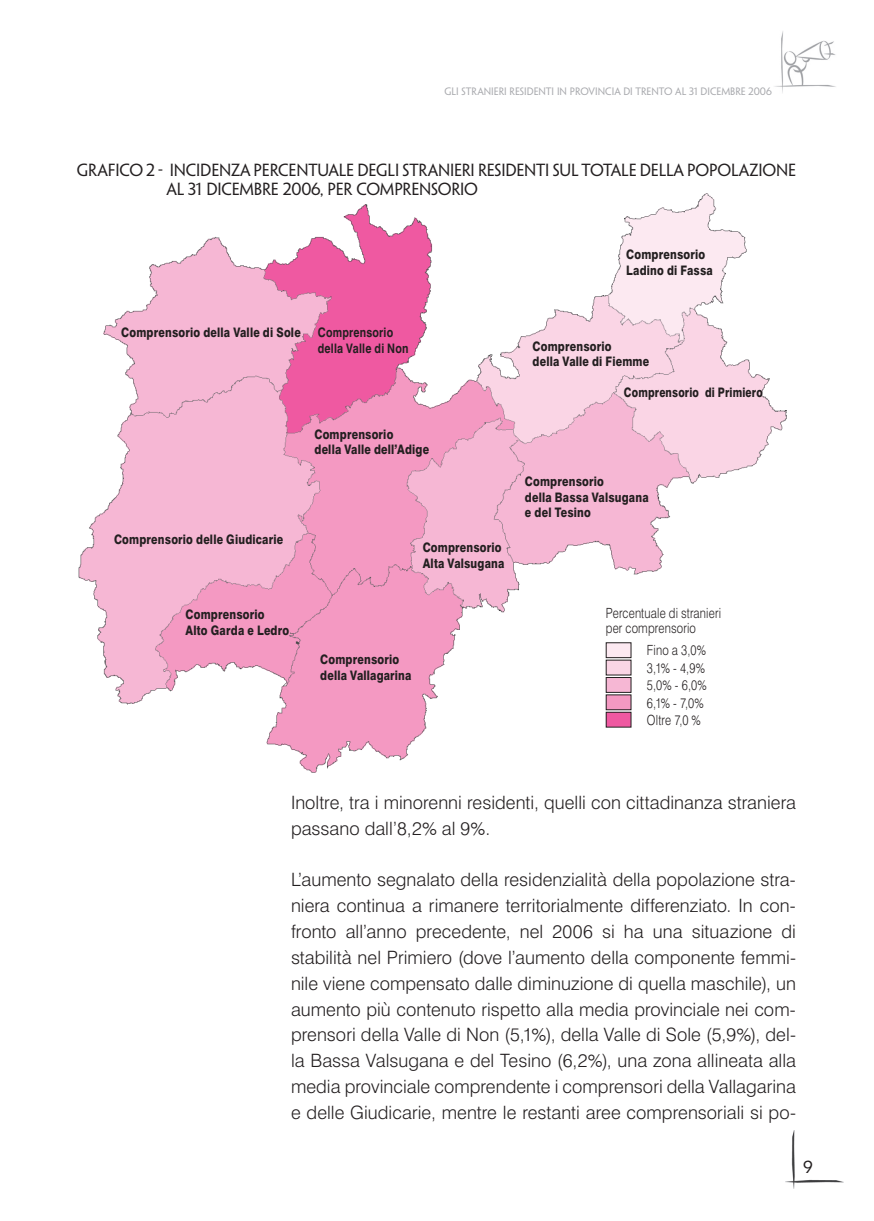
<style>
.page{position:relative;width:874px;height:1221px;background:#fff}
.page>*{position:absolute;margin:0;border:0;box-sizing:border-box;transform-origin:0 0}
.t1{font:300 18.38px/25.9px "Swiss 721 BT";color:#231f20}
.t2{font:15.75px/19.2px "Penumbra Flare Std";letter-spacing:-.015em;color:#231f20}
.t3{font:300 14px/17.5px "Swiss 721 BT";letter-spacing:.015em;color:#231f20;scale:.82 1}
.t4{font:800 13.12px/15.4px "Swiss 721 BT";letter-spacing:.015em;color:#231f20;scale:.82 1}
.t5{font:700 13.12px/15.8px "Swiss 721 BT";letter-spacing:.015em;color:#231f20;scale:.82 1}
.t6{font:800 13.12px "Swiss 721 BT";letter-spacing:.015em;color:#231f20;scale:.78 1}
.t7{font:9.62px "Penumbra Flare Std";color:#a8a9ad}
</style>
<div class="page">
<img style="left:785px;top:1130px;width:58px;height:58px">
<img style="left:774px;top:31px;width:62px;height:62px">
<img style="left:78px;top:193px;width:709px;height:580px">
<div style="left:606px;top:642px;width:24px;height:15px;background:#fce9f1"></div>
<div style="left:605px;top:642px;width:26px;height:16px;border:1px solid #231f20"></div>
<div style="left:606px;top:660px;width:24px;height:15px;background:#fad5e5"></div>
<div style="left:606px;top:677px;width:24px;height:15px;background:#f6b7d4"></div>
<div style="left:605px;top:677px;width:26px;height:15px;border:1px solid #231f20"></div>
<div style="left:606px;top:694px;width:24px;height:15px;background:#f499c2"></div>
<div style="left:605px;top:694px;width:26px;height:16px;border:1px solid #231f20"></div>
<div style="left:606px;top:712px;width:24px;height:15px;background:#ef59a1"></div>
<div style="left:605px;top:712px;width:26px;height:15px;border:1px solid #231f20"></div>
<p class="t7" style="left:444px;top:86px;width:329px">GLI STRANIERI RESIDENTI IN PROVINCIA DI TRENTO AL 31 DICEMBRE 2006</p>
<p class="t2" style="left:166px;top:161px;width:631px;text-indent:-89px">GRAFICO 2 - INCIDENZA PERCENTUALE DEGLI STRANIERI RESIDENTI SUL TOTALE DELLA POPOLAZIONE<br>AL 31 DICEMBRE 2006, PER COMPRENSORIO</p>
<p class="t4" style="left:121px;top:325px;width:220px">Comprensorio della Valle di Sole</p>
<p class="t5" style="left:317px;top:325px;width:112px">Comprensorio della Valle di Non</p>
<p class="t4" style="left:314px;top:428px;width:141px">Comprensorio<br>della Valle dell’Adige</p>
<p class="t4" style="left:114px;top:533px;width:208px">Comprensorio delle Giudicarie</p>
<p class="t4" style="left:185px;top:608px;width:128px">Comprensorio<br>Alto Garda e Ledro</p>
<p class="t4" style="left:422px;top:541px;width:101px">Comprensorio<br>Alta Valsugana</p>
<p class="t4" style="left:320px;top:653px;width:113px">Comprensorio della Vallagarina</p>
<p class="t4" style="left:626px;top:248px;width:107px">Comprensorio<br>Ladino di Fassa</p>
<p class="t4" style="left:532px;top:339px;width:143px">Comprensorio<br>della Valle di Fiemme</p>
<p class="t6" style="left:623px;top:387px;width:179px">Comprensorio di Primiero</p>
<p class="t4" style="left:524px;top:475px;width:152px">Comprensorio<br>della Bassa Valsugana e del Tesino</p>
<p class="t3" style="left:605px;top:606px;width:142px;line-height:15.8px">Percentuale di stranieri per comprensorio</p>
<p class="t3" style="left:646px;top:642px;width:74px">Fino a 3,0%<br>3,1% - 4,9%<br>5,0% - 6,0%<br>6,1% - 7,0%<br>Oltre 7,0 %</p>
<p class="t1" style="left:291px;top:791px;width:506px">Inoltre, tra i minorenni residenti, quelli con cittadinanza straniera passano dall’8,2% al 9%.</p>
<p class="t1" style="left:291px;top:868px;width:506px;text-align:justify">L’aumento segnalato della residenzialità della popolazione stra&shy;niera continua a rimanere territorialmente differenziato. In con&shy;fronto all’anno precedente, nel 2006 si ha una situazione di stabilità nel Primiero (dove l’aumento della componente femmi&shy;nile viene compensato dalle diminuzione di quella maschile), un aumento più contenuto rispetto alla media provinciale nei com&shy;prensori della Valle di Non (5,1%), della Valle di Sole (5,9%), del&shy;la Bassa Valsugana e del Tesino (6,2%), una zona allineata alla media provinciale comprendente i comprensori della Vallagarina e delle Giudicarie, mentre le restanti aree comprensoriali si po-</p>
<p class="t2" style="left:802px;top:1157px;width:11px">9</p>
</div>
